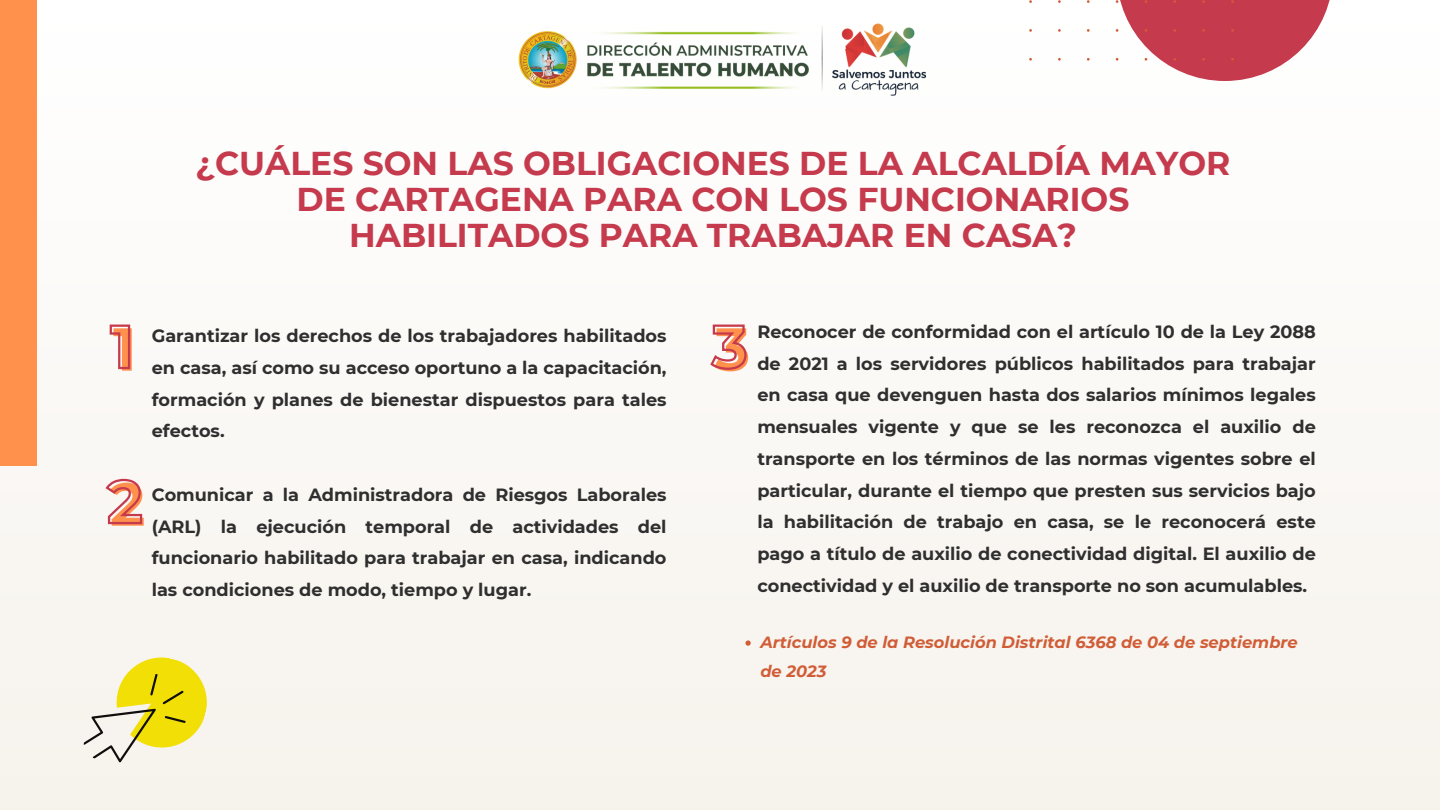
<style>
.page{position:relative;width:1440px;height:810px;background:#faf8f5}
.page>*{position:absolute;margin:0;border:0;box-sizing:border-box;transform-origin:0 0}
.t1{font:700 60.5px "Montserrat";color:#ff914d}
.t2{font:700 33px/36px "Montserrat";color:#c53a4c;text-align:center}
.t3{font:700 17.7px/31.8px "Montserrat";color:#302f2f;text-align:justify}
.t4{font:italic 700 16.3px/29.2px "Montserrat";color:#d15d37}
</style>
<div class="page">
<svg style="left:1118px;top:0;width:212px;height:81px;fill:#c53a4c"></svg>
<div style="left:0;top:0;width:37px;height:466px;background:#ff914d"></div>
<img style="left:518px;top:23px;width:408px;height:73px">
<svg style="left:745px;top:640px;width:6px;height:6px"></svg>
<svg style="left:710px;top:324px;width:37px;height:46px"></svg>
<svg style="left:109px;top:324px;width:22px;height:46px"></svg>
<svg style="left:105px;top:478px;width:38px;height:47px"></svg>
<svg style="left:83px;top:657px;width:124px;height:106px"></svg>
<p class="t2" style="left:196px;top:145px;width:1036px">¿CUÁLES SON LAS OBLIGACIONES DE LA ALCALDÍA MAYOR<br>DE CARTAGENA PARA CON LOS FUNCIONARIOS<br>HABILITADOS PARA TRABAJAR EN CASA?</p>
<p class="t1" style="left:113px;top:312px;width:25px">1</p>
<p class="t1" style="left:715px;top:312px;width:37px">3</p>
<p class="t3" style="left:152px;top:320px;width:516px">Garantizar los derechos de los trabajadores habilitados en casa, así como su acceso oportuno a la capacitación, formación y planes de bienestar dispuestos para tales efectos.</p>
<p class="t1" style="left:110px;top:467px;width:37px">2</p>
<p class="t3" style="left:152px;top:479px;width:516px">Comunicar a la Administradora de Riesgos Laborales (ARL) la ejecución temporal de actividades del funcionario habilitado para trabajar en casa, indicando las condiciones de modo, tiempo y lugar.</p>
<p class="t3" style="left:757px;top:315px;width:560px">Reconocer de conformidad con el artículo 10 de la Ley 2088 de 2021 a los servidores públicos habilitados para trabajar en casa que devenguen hasta dos salarios mínimos legales mensuales vigente y que se les reconozca el auxilio de transporte en los términos de las normas vigentes sobre el particular, durante el tiempo que presten sus servicios bajo la habilitación de trabajo en casa, se le reconocerá este pago a título de auxilio de conectividad digital. El auxilio de conectividad y el auxilio de transporte no son acumulables.</p>
<p class="t4" style="left:760px;top:628px;width:539px">Artículos 9 de la Resolución Distrital 6368 de 04 de septiembre de 2023</p>
</div>
